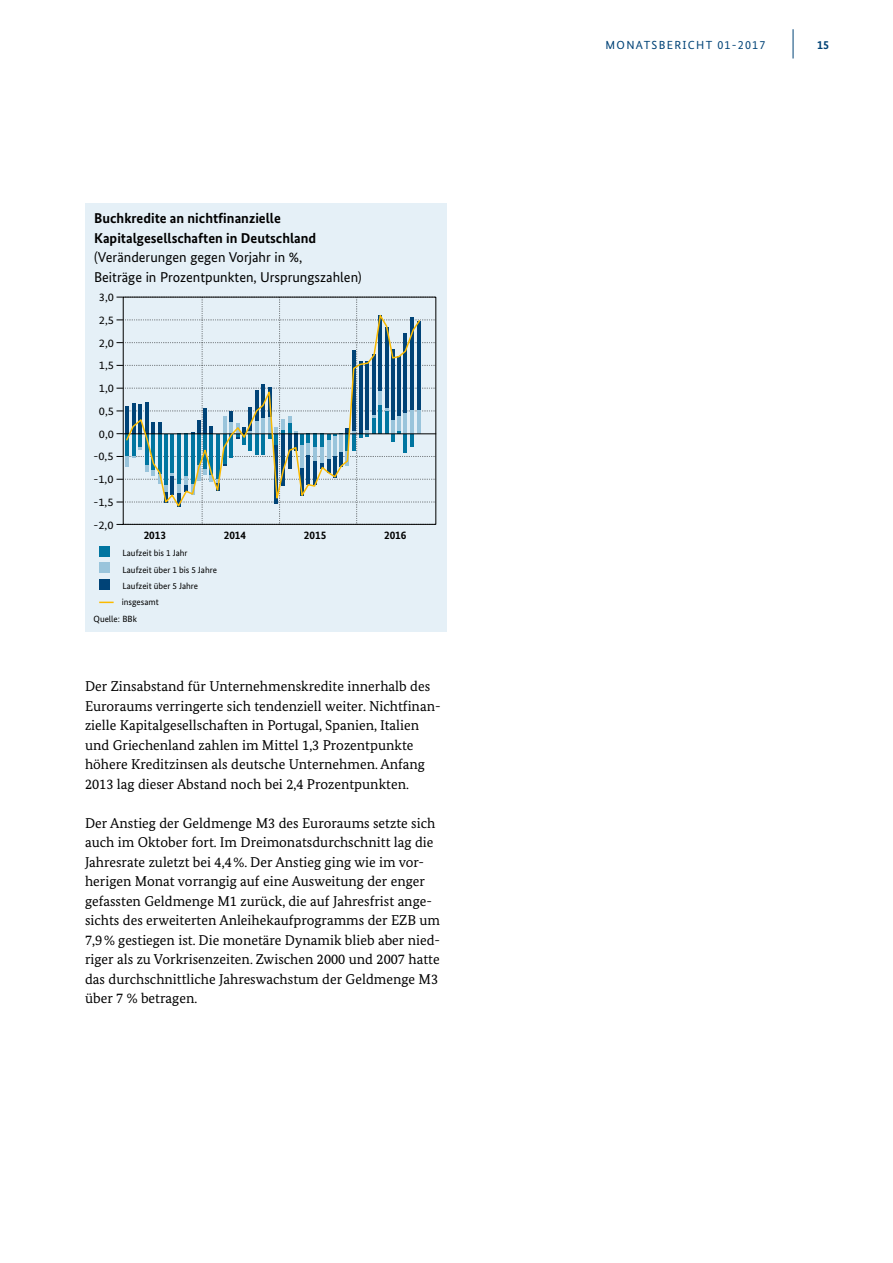
<style>
.page{position:relative;width:893px;height:1263px;background:#fff}
.page>*{position:absolute;margin:0;border:0;box-sizing:border-box;transform-origin:0 0}
.t1{font:14.25px/19.5px "Bundes Serif";color:#000}
.t2{font:14.25px/19.5px "Bundes Sans";color:#000}
.t3{font:700 12px "Bundes Sans";color:#004275}
.t4{font:11.7px "Bundes Sans";letter-spacing:.11em;color:#004377}
.t5{font:11.25px/22.8px "Bundes Sans";color:#000;scale:1.1 1}
.t6{font:700 11.25px "Bundes Sans";color:#000}
.t7{font:9px/16.5px "Bundes Sans";color:#000}
.s1{font-weight:700}
.s2{font-size:12px}
</style>
<div class="page">
<hr style="left:793px;top:29px;width:1px;height:30px;background:#004377">
<div style="left:85px;top:204px;width:361px;height:428px;background:#e5f0f7"></div>
<div style="left:99px;top:546px;width:11px;height:11px;background:#0075a0"></div>
<div style="left:99px;top:562px;width:11px;height:11px;background:#99c4db"></div>
<div style="left:99px;top:579px;width:11px;height:11px;background:#004377"></div>
<svg style="left:99px;top:602px;width:15px;height:1px"></svg>
<svg style="left:117px;top:297px;width:319px;height:228px"></svg>
<hr style="left:123px;top:434px;width:313px;height:1px;background:#000">
<svg style="left:125px;top:311px;width:296px;height:198px"></svg>
<p class="t2" style="left:94px;top:209px;width:269px"><span class="s1">Buchkredite an nichtfinanzielle Kapitalgesellschaften in Deutschland </span>(Veränderungen gegen Vorjahr in %,<br>Beiträge in Prozentpunkten, Ursprungszahlen)</p>
<p class="t5" style="left:99px;top:286px;width:15px">3,0</p>
<p class="t5" style="left:99px;top:309px;width:15px">2,5<br>2,0</p>
<p class="t5" style="left:99px;top:354px;width:15px">1,5</p>
<p class="t5" style="left:99px;top:377px;width:15px">1,0</p>
<p class="t5" style="left:99px;top:400px;width:15px">0,5</p>
<p class="t5" style="left:99px;top:422px;width:15px">0,0</p>
<p class="t5" style="left:94px;top:445px;width:20px">-0,5</p>
<p class="t5" style="left:94px;top:468px;width:20px">-1,0</p>
<p class="t5" style="left:94px;top:491px;width:20px">-1,5</p>
<p class="t5" style="left:94px;top:513px;width:20px">-2,0</p>
<p class="t6" style="left:144px;top:528px;width:24px">2013</p>
<p class="t6" style="left:224px;top:528px;width:24px">2014</p>
<p class="t6" style="left:304px;top:528px;width:24px">2015</p>
<p class="t6" style="left:384px;top:528px;width:24px">2016</p>
<p class="t7" style="left:122px;top:545px;width:96px">Laufzeit bis 1 Jahr<br>Laufzeit über 1 bis 5 Jahre<br>Laufzeit über 5 Jahre</p>
<p class="t7" style="left:122px;top:594px;width:39px">insgesamt</p>
<p class="t7" style="left:94px;top:610px;width:45px">Quelle: BBk</p>
<p class="t1" style="left:85px;top:677px;width:357px">Der Zinsabstand für Unternehmenskredite innerhalb des Euroraums verringerte sich tendenziell weiter. Nichtfinan&shy;zielle Kapitalgesellschaften in Portugal, Spanien, Italien und Griechenland zahlen im Mittel 1,3 Prozentpunkte höhere Kreditzinsen als deutsche Unternehmen. Anfang 2013 lag dieser Abstand noch bei 2,4 Prozentpunkten.</p>
<p class="t1" style="left:85px;top:813px;width:357px">Der Anstieg der Geldmenge M3 des Euroraums setzte sich auch im Oktober fort. Im Dreimonatsdurchschnitt lag die Jahresrate zuletzt bei 4,4%. Der Anstieg ging wie im vor&shy;herigen Monat vorrangig auf eine Ausweitung der enger gefassten Geldmenge M1 zurück, die auf Jahresfrist ange&shy;sichts des erweiterten Anleihekaufprogramms der EZB um 7,9% gestiegen ist. Die monetäre Dynamik blieb aber nied&shy;riger als zu Vorkrisenzeiten. Zwischen 2000 und 2007 hatte das durchschnittliche Jahreswachstum der Geldmenge M3 über 7 % betragen.</p>
<p class="t4" style="left:606px;top:38px;width:161px">MONATSBERICHT <span class="s2">01-2017</span></p>
<p class="t3" style="left:817px;top:37px;width:13px">15</p>
</div>
